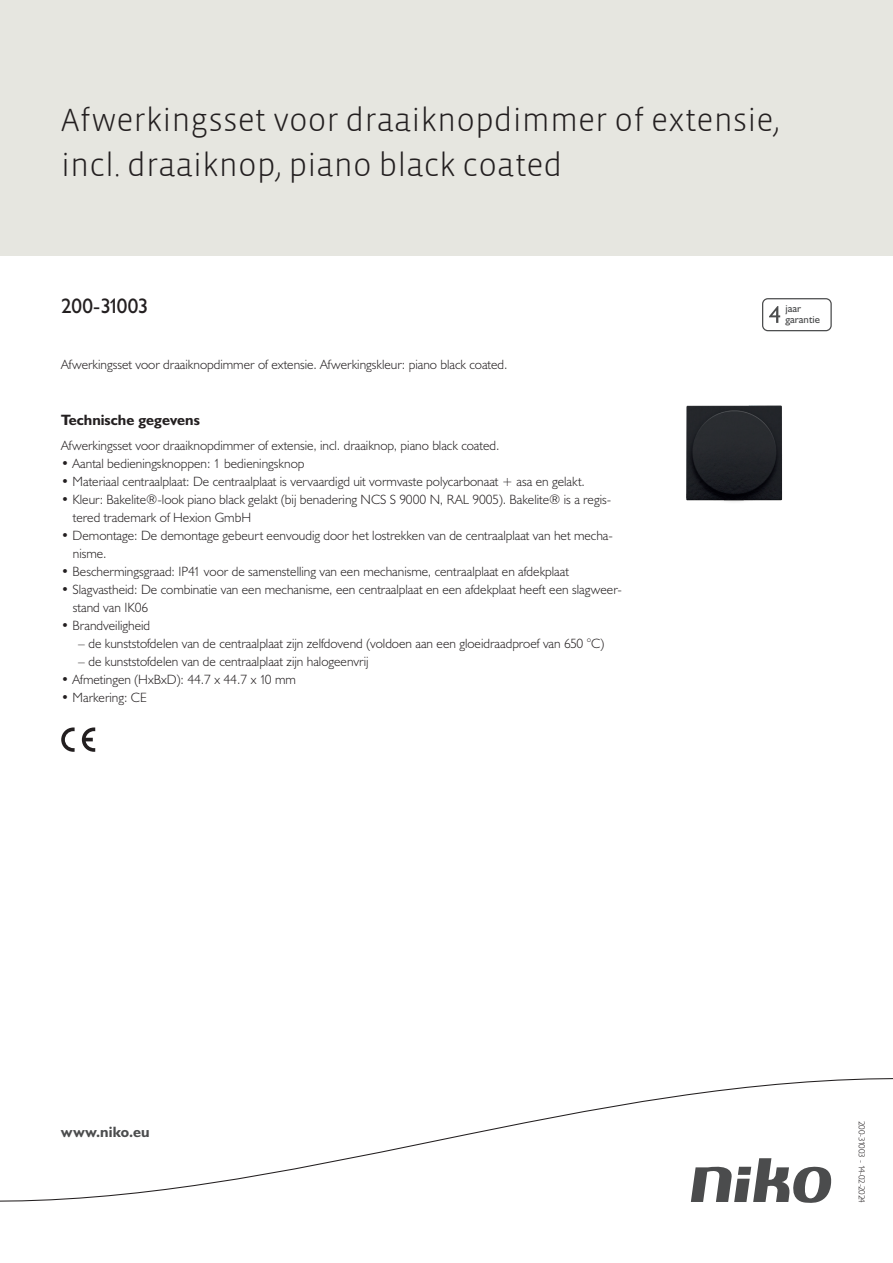
<style>
.page{position:relative;width:893px;height:1263px;background:#fff}
.page>*{position:absolute;margin:0;border:0;box-sizing:border-box;transform-origin:0 0}
.Title_datasheets{font:300 33px/45px "Vista Sans";color:#231f20}
.Article_number{font:21px "Humanist 521 BT";letter-spacing:-.025em;color:#231f20}
.Titles_parts{font:700 15px "Humanist 521 BT";color:#231f20}
.titel_afbeelding{font:700 15px "Humanist 521 BT";letter-spacing:.005em;color:#4b4c4d}
.USP_Bullets{font:300 13.5px/18px "Humanist 521 BT";color:#231f20}
.Platte_tekst_CAB{font:300 13.5px "Humanist 521 BT";color:#231f20}
.USP_Bullets_level_2{font:300 13.5px "Humanist 521 BT";color:#231f20}
.t1{font:10.8px/10.8px "Humanist 521 BT";color:#4b4c4d}
.Revision{font:300 9px "Humanist 521 BT";letter-spacing:-.05em;color:#231f20}
</style>
<div class="page">
<div style="left:0;top:0;width:893px;height:255px;background:#e6e6e0"></div>
<svg style="left:82px;top:727px;width:13px;height:25px"></svg>
<svg style="left:61px;top:727px;width:14px;height:25px"></svg>
<svg style="left:762px;top:298px;width:70px;height:33px"></svg>
<svg style="left:0;top:1078px;width:893px;height:125px"></svg>
<img style="left:686px;top:405px;width:97px;height:97px">
<p class="Title_datasheets" style="left:61px;top:98px;width:720px">Afwerkingsset voor draaiknopdimmer of extensie, incl. draaiknop, piano black coated</p>
<p class="Article_number" style="left:61px;top:293px;width:89px">200-31003</p>
<p class="t1" style="left:785px;top:303px;width:36px">jaar garantie</p>
<p class="Platte_tekst_CAB" style="left:61px;top:356px;width:448px">Afwerkingsset voor draaiknopdimmer of extensie. Afwerkingskleur: piano black coated.</p>
<p class="Titles_parts" style="left:61px;top:411px;width:140px">Technische gegevens</p>
<p class="Platte_tekst_CAB" style="left:61px;top:437px;width:440px">Afwerkingsset voor draaiknopdimmer of extensie, incl. draaiknop, piano black coated.</p>
<p class="USP_Bullets" style="left:61px;top:454px;width:245px">• Aantal bedieningsknoppen: 1 bedieningsknop</p>
<p class="USP_Bullets" style="left:61px;top:472px;width:525px">• Materiaal centraalplaat: De centraalplaat is vervaardigd uit vormvaste polycarbonaat + asa en gelakt.</p>
<p class="USP_Bullets" style="left:73px;top:490px;width:540px;text-indent:-12px">• Kleur: Bakelite®-look piano black gelakt (bij benadering NCS S 9000 N, RAL 9005). Bakelite® is a regis&shy;tered trademark of Hexion GmbH</p>
<p class="USP_Bullets" style="left:73px;top:526px;width:541px;text-indent:-12px">• Demontage: De demontage gebeurt eenvoudig door het lostrekken van de centraalplaat van het mecha&shy;nisme.</p>
<p class="USP_Bullets" style="left:61px;top:562px;width:509px">• Beschermingsgraad: IP41 voor de samenstelling van een mechanisme, centraalplaat en afdekplaat</p>
<p class="USP_Bullets" style="left:73px;top:580px;width:550px;text-indent:-12px">• Slagvastheid: De combinatie van een mechanisme, een centraalplaat en een afdekplaat heeft een slagweer&shy;stand van IK06</p>
<p class="USP_Bullets" style="left:61px;top:616px;width:91px">• Brandveiligheid</p>
<p class="USP_Bullets_level_2" style="left:78px;top:635px;width:527px">– de kunststofdelen van de centraalplaat zijn zelfdovend (voldoen aan een gloeidraadproef van 650 °C)</p>
<p class="USP_Bullets_level_2" style="left:78px;top:653px;width:292px">– de kunststofdelen van de centraalplaat zijn halogeenvrij</p>
<p class="USP_Bullets" style="left:61px;top:670px;width:236px">• Afmetingen (HxBxD): 44.7 x 44.7 x 10 mm</p>
<p class="USP_Bullets" style="left:61px;top:688px;width:87px">• Markering: CE</p>
<p class="titel_afbeelding" style="left:61px;top:1122px;width:90px">www.niko.eu</p>
<p class="Revision" style="left:868px;top:1121px;width:84px;rotate:90deg">200-31003 - 14-02-2024</p>
</div>
